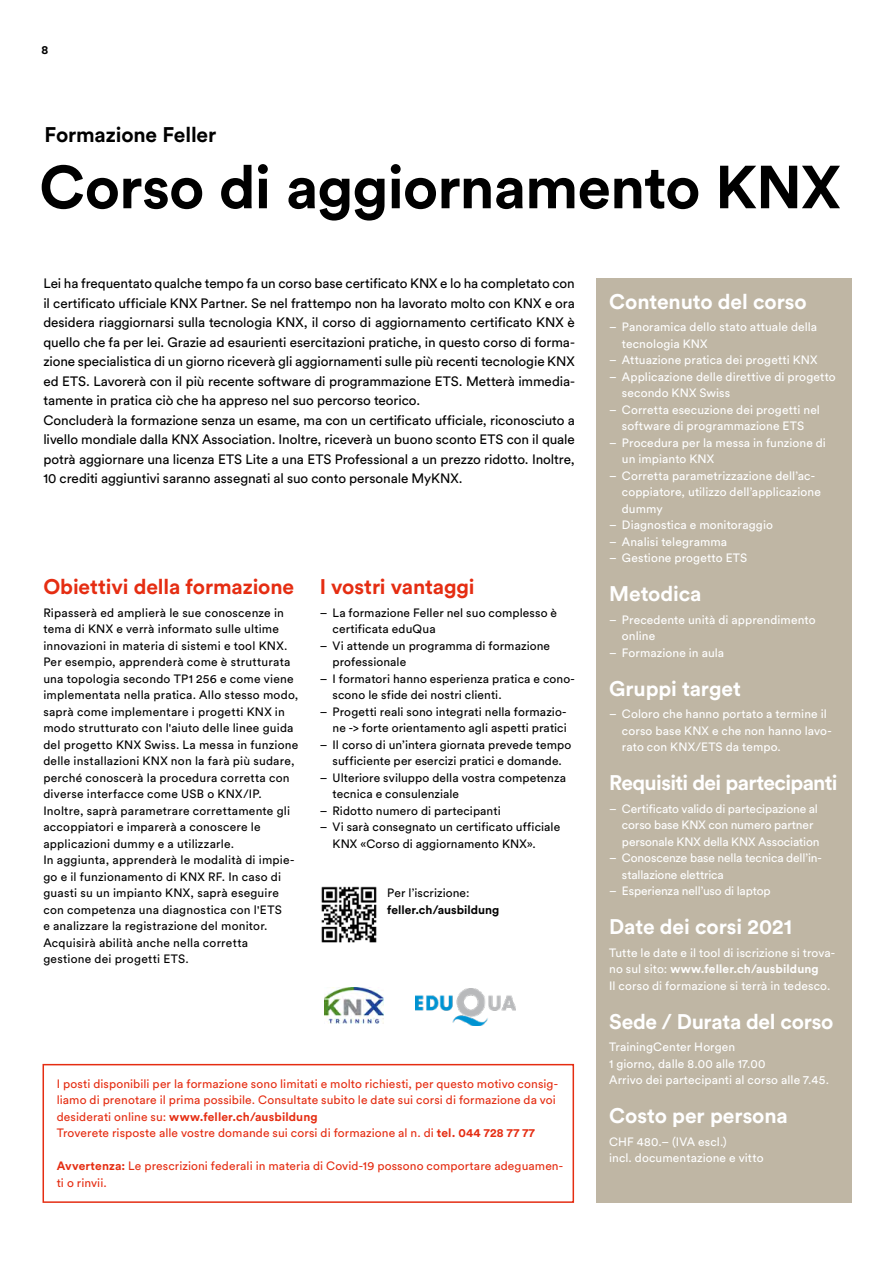
<style>
.page{position:relative;width:893px;height:1263px;background:#fff}
.page>*{position:absolute;margin:0;border:0;box-sizing:border-box;transform-origin:0 0}
.t1{font:700 60px "Circular Std";letter-spacing:-.015em;color:#000}
.t2{font:700 21px "Circular Std";letter-spacing:-.01em;color:#fff}
.t3{font:700 21px "Circular Std";letter-spacing:-.005em;color:#e52d12}
.t4{font:700 21px "Circular Std";letter-spacing:-.035em;color:#fff}
.t5{font:700 21px "Circular Std";letter-spacing:-.005em;color:#000}
.t6{font:13.5px/19.5px "Circular Std";letter-spacing:-.005em;color:#000;text-align:justify}
.t7{font:12px/16.5px "Circular Std";letter-spacing:.015em;color:#000}
.t8{font:12px/16.5px "Circular Std";letter-spacing:.01em;color:#fff}
.Hinweise_rot_8_11{font:12px/16.5px "Circular Std";letter-spacing:.01em;color:#e52d12}
.t9{font:12px/16.5px "Circular Std";letter-spacing:-.01em;color:#fff}
.t10{font:700 12px "Circular Std";color:#000}
.s1{font-weight:700}
</style>
<div class="page">
<div style="left:43px;top:1064px;width:531px;height:139px;border:2px solid #e52d12"></div>
<div style="left:596px;top:279px;width:255px;height:924px;background:#bfb6a4"></div>
<img style="left:415px;top:988px;width:101px;height:37px">
<img style="left:324px;top:987px;width:59px;height:37px">
<img style="left:321px;top:886px;width:56px;height:57px">
<p class="t10" style="left:41px;top:42px;width:8px">8</p>
<p class="t5" style="left:45px;top:121px;width:173px">Formazione Feller</p>
<p class="t1" style="left:39px;top:148px;width:803px">Corso di aggiornamento KNX</p>
<p class="t6" style="left:43px;top:274px;width:533px">Lei ha frequentato qualche tempo fa un corso base certificato KNX e lo ha completato con il certificato ufficiale KNX Partner. Se nel frattempo non ha lavorato molto con KNX e ora desidera riaggiornarsi sulla tecnologia KNX, il corso di aggiornamento certificato KNX è quello che fa per lei. Grazie ad esaurienti esercitazioni pratiche, in questo corso di forma&shy;zione specialistica di un giorno riceverà gli aggiornamenti sulle più recenti tecnologie KNX ed ETS. Lavorerà con il più recente software di programmazione ETS. Metterà immedia&shy;tamente in pratica ciò che ha appreso nel suo percorso teorico.</p>
<p class="t6" style="left:43px;top:410px;width:533px">Concluderà la formazione senza un esame, ma con un certificato ufficiale, riconosciuto a livello mondiale dalla KNX Association. Inoltre, riceverà un buono sconto ETS con il quale potrà aggiornare una licenza ETS Lite a una ETS Professional a un prezzo ridotto. Inoltre, 10 crediti aggiuntivi saranno assegnati al suo conto personale MyKNX.</p>
<p class="t3" style="left:43px;top:573px;width:252px">Obiettivi della formazione</p>
<p class="t7" style="left:43px;top:604px;width:257px">Ripasserà ed amplierà le sue conoscenze in tema di KNX e verrà informato sulle ultime innovazioni in materia di sistemi e tool KNX.<br>Per esempio, apprenderà come è strutturata una topologia secondo TP1 256 e come viene implementata nella pratica. Allo stesso modo, saprà come implementare i progetti KNX in modo strutturato con l'aiuto delle linee guida del progetto KNX Swiss. La messa in funzione delle installazioni KNX non la farà più sudare, perché conoscerà la procedura corretta con diverse interfacce come USB o KNX/IP.<br>Inoltre, saprà parametrare correttamente gli accoppiatori e imparerà a conoscere le applicazioni dummy e a utilizzarle.<br>In aggiunta, apprenderà le modalità di impie&shy;go e il funzionamento di KNX RF. In caso di guasti su un impianto KNX, saprà eseguire con competenza una diagnostica con l'ETS<br>e analizzare la registrazione del monitor.<br>Acquisirà abilità anche nella corretta gestione dei progetti ETS.</p>
<p class="t3" style="left:320px;top:573px;width:156px">I vostri vantaggi</p>
<p class="t7" style="left:333px;top:604px;width:226px;text-indent:-13px">– La formazione Feller nel suo complesso è certificata eduQua</p>
<p class="t7" style="left:333px;top:637px;width:219px;text-indent:-13px">– Vi attende un programma di formazione professionale</p>
<p class="t7" style="left:333px;top:670px;width:244px;text-indent:-13px">– I formatori hanno esperienza pratica e cono&shy;scono le sfide dei nostri clienti.</p>
<p class="t7" style="left:320px;top:703px;width:249px;text-align:right">– Progetti reali sono integrati nella formazio&shy;ne -&gt; forte orientamento agli aspetti pratici</p>
<p class="t7" style="left:320px;top:736px;width:253px;text-align:center">– Il corso di un’intera giornata prevede tempo sufficiente per esercizi pratici e domande.</p>
<p class="t7" style="left:333px;top:769px;width:235px;text-indent:-13px">– Ulteriore sviluppo della vostra competenza tecnica e consulenziale</p>
<p class="t7" style="left:320px;top:802px;width:182px">– Ridotto numero di partecipanti</p>
<p class="t7" style="left:333px;top:819px;width:229px;text-indent:-13px">– Vi sarà consegnato un certificato ufficiale<br>KNX «Corso di aggiornamento KNX».</p>
<p class="t7" style="left:387px;top:884px;width:84px">Per l’iscrizione:</p>
<p class="t10" style="left:387px;top:902px;width:113px">feller.ch/ausbildung</p>
<p class="Hinweise_rot_8_11" style="left:57px;top:1075px;width:503px">I posti disponibili per la formazione sono limitati e molto richiesti, per questo motivo consig&shy;liamo di prenotare il prima possibile. Consultate subito le date sui corsi di formazione da voi desiderati online su: <span class="s1">www.feller.ch/ausbildung</span></p>
<p class="Hinweise_rot_8_11" style="left:57px;top:1125px;width:480px">Troverete risposte alle vostre domande sui corsi di formazione al n. di <span class="s1">tel. 044 728 77 77</span></p>
<p class="Hinweise_rot_8_11" style="left:57px;top:1158px;width:508px"><span class="s1">Avvertenza:</span> Le prescrizioni federali in materia di Covid-19 possono comportare adeguamen&shy;ti o rinvii.</p>
<p class="t2" style="left:609px;top:288px;width:199px">Contenuto del corso</p>
<p class="t8" style="left:622px;top:318px;width:197px;text-indent:-13px">– Panoramica dello stato attuale della tecnologia KNX</p>
<p class="t8" style="left:609px;top:351px;width:210px">– Attuazione pratica dei progetti KNX</p>
<p class="t8" style="left:622px;top:368px;width:215px;text-indent:-13px">– Applicazione delle direttive di progetto secondo KNX Swiss</p>
<p class="t8" style="left:609px;top:401px;width:212px;text-align:center">– Corretta esecuzione dei progetti nel software di programmazione ETS</p>
<p class="t8" style="left:622px;top:434px;width:206px;text-indent:-13px">– Procedura per la messa in funzione di un impianto KNX</p>
<p class="t8" style="left:622px;top:467px;width:201px;text-indent:-13px">– Corretta parametrizzazione dell’ac&shy;coppiatore, utilizzo dell’applicazione dummy</p>
<p class="t8" style="left:609px;top:516px;width:165px">– Diagnostica e monitoraggio</p>
<p class="t8" style="left:609px;top:533px;width:119px">– Analisi telegramma</p>
<p class="t8" style="left:609px;top:549px;width:140px">– Gestione progetto ETS</p>
<p class="t2" style="left:609px;top:580px;width:94px">Metodica</p>
<p class="t8" style="left:622px;top:611px;width:195px;text-indent:-13px">– Precedente unità di apprendimento online</p>
<p class="t8" style="left:609px;top:644px;width:117px">– Formazione in aula</p>
<p class="t2" style="left:609px;top:675px;width:133px">Gruppi target</p>
<p class="t8" style="left:622px;top:705px;width:211px;text-indent:-13px">– Coloro che hanno portato a termine il corso base KNX e che non hanno lavo&shy;rato con KNX/ETS da tempo.</p>
<p class="t4" style="left:609px;top:769px;width:230px">Requisiti dei partecipanti</p>
<p class="t9" style="left:622px;top:800px;width:199px;text-indent:-13px">– Certificato valido di partecipazione al corso base KNX con numero partner personale KNX della KNX Association</p>
<p class="t9" style="left:622px;top:849px;width:201px;text-indent:-13px">– Conoscenze base nella tecnica dell’in&shy;stallazione elettrica</p>
<p class="t9" style="left:609px;top:882px;width:163px">– Esperienza nell’uso di laptop</p>
<p class="t2" style="left:609px;top:913px;width:184px">Date dei corsi 2021</p>
<p class="t8" style="left:609px;top:944px;width:228px">Tutte le date e il tool di iscrizione si trova&shy;no sul sito: <span class="s1">www.feller.ch/ausbildung</span></p>
<p class="t8" style="left:609px;top:977px;width:223px">Il corso di formazione si terrà in tedesco.</p>
<p class="t2" style="left:609px;top:1008px;width:226px">Sede / Durata del corso</p>
<p class="t8" style="left:609px;top:1038px;width:158px">TrainingCenter Horgen<br>1 giorno, dalle 8.00 alle 17.00</p>
<p class="t8" style="left:609px;top:1071px;width:221px">Arrivo dei partecipanti al corso alle 7.45.</p>
<p class="t2" style="left:609px;top:1102px;width:180px">Costo per persona</p>
<p class="t8" style="left:609px;top:1133px;width:119px">CHF 480.– (IVA escl.)</p>
<p class="t8" style="left:609px;top:1149px;width:156px">incl. documentazione e vitto</p>
</div>
